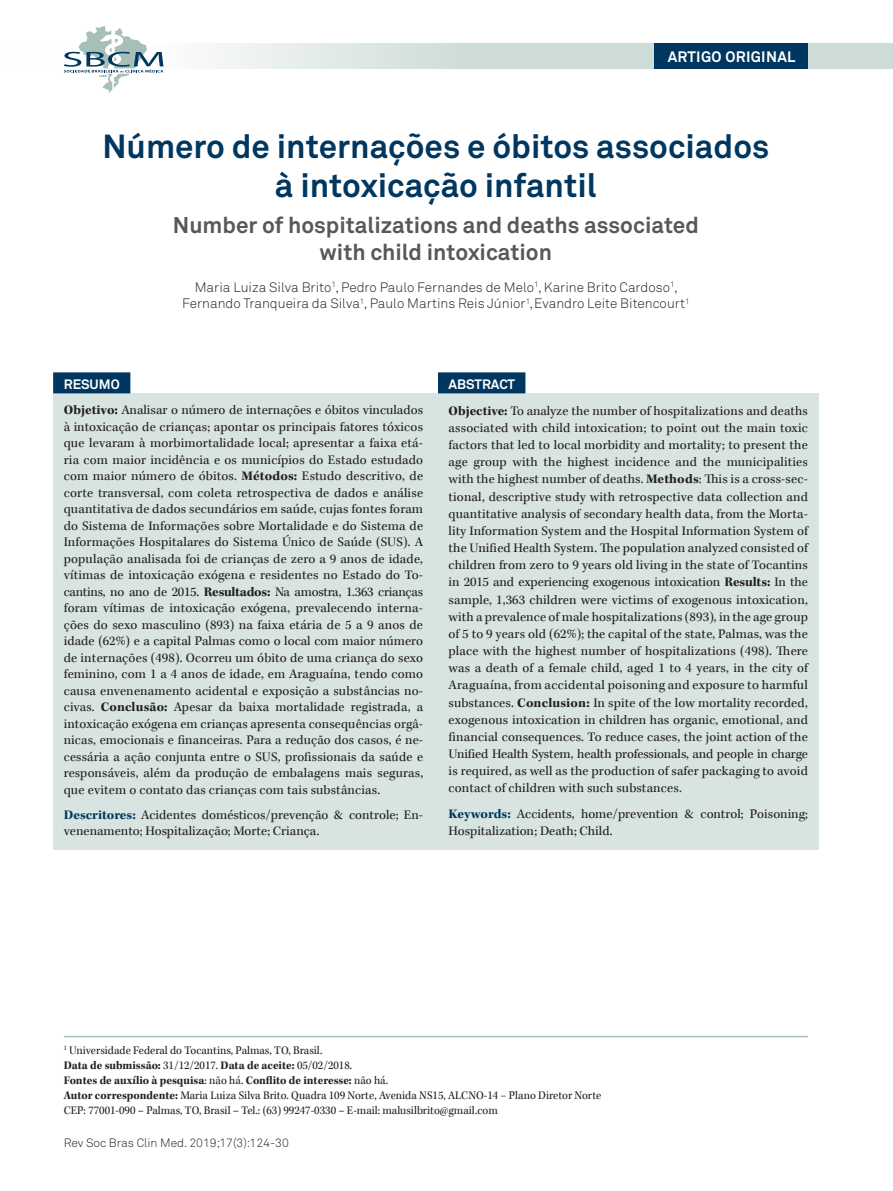
<style>
.page{position:relative;width:893px;height:1191px;background:#fff}
.page>*{position:absolute;margin:0;border:0;box-sizing:border-box;transform-origin:0 0}
.t1{font:700 33px/39.6px "Akkurat Pro";color:#003760;text-align:center}
.t2{font:700 22.5px/27px "Akkurat Pro";color:#57585a;text-align:center}
.t3{font:700 15px "Akkurat Pro";letter-spacing:.02em;color:#fff}
.t4{font:13.5px/16.5px "Kepler Std";letter-spacing:.005em;color:#231f20;text-align:justify}
.t5{font:13.5px/16.5px "Akkurat Light Pro";color:#231f20;text-align:center}
.t6{font:700 13.5px "Akkurat Pro";color:#fff}
.t7{font:12px/15px "Kepler Std";color:#231f20;scale:.95 1}
.t8{font:12px "Akkurat Light Pro";color:#231f20}
.s1{font-weight:700}
.s2{font-weight:700;color:#003760}
</style>
<div class="page">
<svg style="left:163px;top:43px;width:730px;height:26px;fill:#d0ddd9"></svg>
<div style="left:655px;top:43px;width:153px;height:26px;background:#003760"></div>
<svg style="left:64px;top:26px;width:99px;height:67px"></svg>
<div style="left:53px;top:393px;width:766px;height:457px;background:#d7e4e1"></div>
<hr style="left:64px;top:1036px;width:744px;height:1px;background:#a6c0b9">
<div style="left:53px;top:372px;width:77px;height:21px;background:#003760"></div>
<div style="left:438px;top:372px;width:87px;height:21px;background:#003760"></div>
<p class="t3" style="left:668px;top:47px;width:129px">ARTIGO ORIGINAL</p>
<h1 class="t1" style="left:102px;top:127px;width:668px">Número de internações e óbitos associados à intoxicação infantil</h1>
<h2 class="t2" style="left:173px;top:212px;width:528px">Number of hospitalizations and deaths associated with child intoxication</h2>
<p class="t5" style="left:182px;top:279px;width:509px">Maria Luiza Silva Brito<sup>1</sup>, Pedro Paulo Fernandes de Melo<sup>1</sup>, Karine Brito Cardoso<sup>1</sup>,<br>Fernando Tranqueira da Silva<sup>1</sup>, Paulo Martins Reis Júnior<sup>1</sup>,Evandro Leite Bitencourt<sup>1</sup></p>
<p class="t6" style="left:64px;top:376px;width:57px">RESUMO</p>
<p class="t4" style="left:64px;top:402px;width:361px"><span class="s1">Objetivo:</span> Analisar o número de internações e óbitos vinculados à intoxicação de crianças; apontar os principais fatores tóxicos que levaram à morbimortalidade local; apresentar a faixa etá&shy;ria com maior incidência e os municípios do Estado estudado com maior número de óbitos. <span class="s1">Métodos:</span> Estudo descritivo, de corte transversal, com coleta retrospectiva de dados e análise quantitativa de dados secundários em saúde, cujas fontes foram do Sistema de Informações sobre Mortalidade e do Sistema de Informações Hospitalares do Sistema Único de Saúde (SUS). A população analisada foi de crianças de zero a 9 anos de idade, vítimas de intoxicação exógena e residentes no Estado do To&shy;cantins, no ano de 2015. <span class="s1">Resultados:</span> Na amostra, 1.363 crianças foram vítimas de intoxicação exógena, prevalecendo interna&shy;ções do sexo masculino (893) na faixa etária de 5 a 9 anos de idade (62%) e a capital Palmas como o local com maior número de internações (498). Ocorreu um óbito de uma criança do sexo feminino, com 1 a 4 anos de idade, em Araguaína, tendo como causa envenenamento acidental e exposição a substâncias no&shy;civas. <span class="s1">Conclusão:</span> Apesar da baixa mortalidade registrada, a intoxicação exógena em crianças apresenta consequências orgâ&shy;nicas, emocionais e financeiras. Para a redução dos casos, é ne&shy;cessária a ação conjunta entre o SUS, profissionais da saúde e responsáveis, além da produção de embalagens mais seguras, que evitem o contato das crianças com tais substâncias.</p>
<p class="t4" style="left:64px;top:807px;width:360px"><span class="s2">Descritores:</span> Acidentes domésticos/prevenção &amp; controle; En&shy;venenamento; Hospitalização; Morte; Criança.</p>
<p class="t6" style="left:449px;top:376px;width:68px">ABSTRACT</p>
<p class="t4" style="left:449px;top:402px;width:361px;line-height:17.1px"><span class="s1">Objective:</span> To analyze the number of hospitalizations and deaths associated with child intoxication; to point out the main toxic factors that led to local morbidity and mortality; to present the age group with the highest incidence and the municipalities with the highest number of deaths. <span class="s1">Methods</span>: This is a cross-sec&shy;tional, descriptive study with retrospective data collection and quantitative analysis of secondary health data, from the Morta&shy;lity Information System and the Hospital Information System of the Unified Health System. The population analyzed consisted of children from zero to 9 years old living in the state of Tocantins in 2015 and experiencing exogenous intoxication <span class="s1">Results:</span> In the sample, 1,363 children were victims of exogenous intoxication, with a prevalence of male hospitalizations (893), in the age group of 5 to 9 years old (62%); the capital of the state, Palmas, was the place with the highest number of hospitalizations (498). There was a death of a female child, aged 1 to 4 years, in the city of Araguaína, from accidental poisoning and exposure to harmful substances. <span class="s1">Conclusion:</span> In spite of the low mortality recorded, exogenous intoxication in children has organic, emotional, and financial consequences. To reduce cases, the joint action of the Unified Health System, health professionals, and people in charge is required, as well as the production of safer packaging to avoid contact of children with such substances.</p>
<p class="t4" style="left:449px;top:806px;width:361px;line-height:17.1px"><span class="s2">Keywords:</span> Accidents, home/prevention &amp; control; Poisoning;<br>Hospitalization; Death; Child.</p>
<p class="t7" style="left:64px;top:1043px;width:567px"><sup>1</sup> Universidade Federal do Tocantins, Palmas, TO, Brasil.<br><span class="s1">Data de submissão:</span> 31/12/2017. <span class="s1">Data de aceite:</span> 05/02/2018.<br><span class="s1">Fontes de auxílio à pesquisa</span>: não há. <span class="s1">Conflito de interesse:</span> não há.<br><span class="s1">Autor correspondente:</span> Maria Luiza Silva Brito. Quadra 109 Norte, Avenida NS15, ALCNO-14 − Plano Diretor Norte CEP: 77001-090 – Palmas, TO, Brasil – Tel.: (63) 99247-0330 – E-mail: malusilbrito@gmail.com</p>
<p class="t8" style="left:64px;top:1135px;width:227px">Rev Soc Bras Clin Med. 2019;17(3):124-30</p>
</div>
